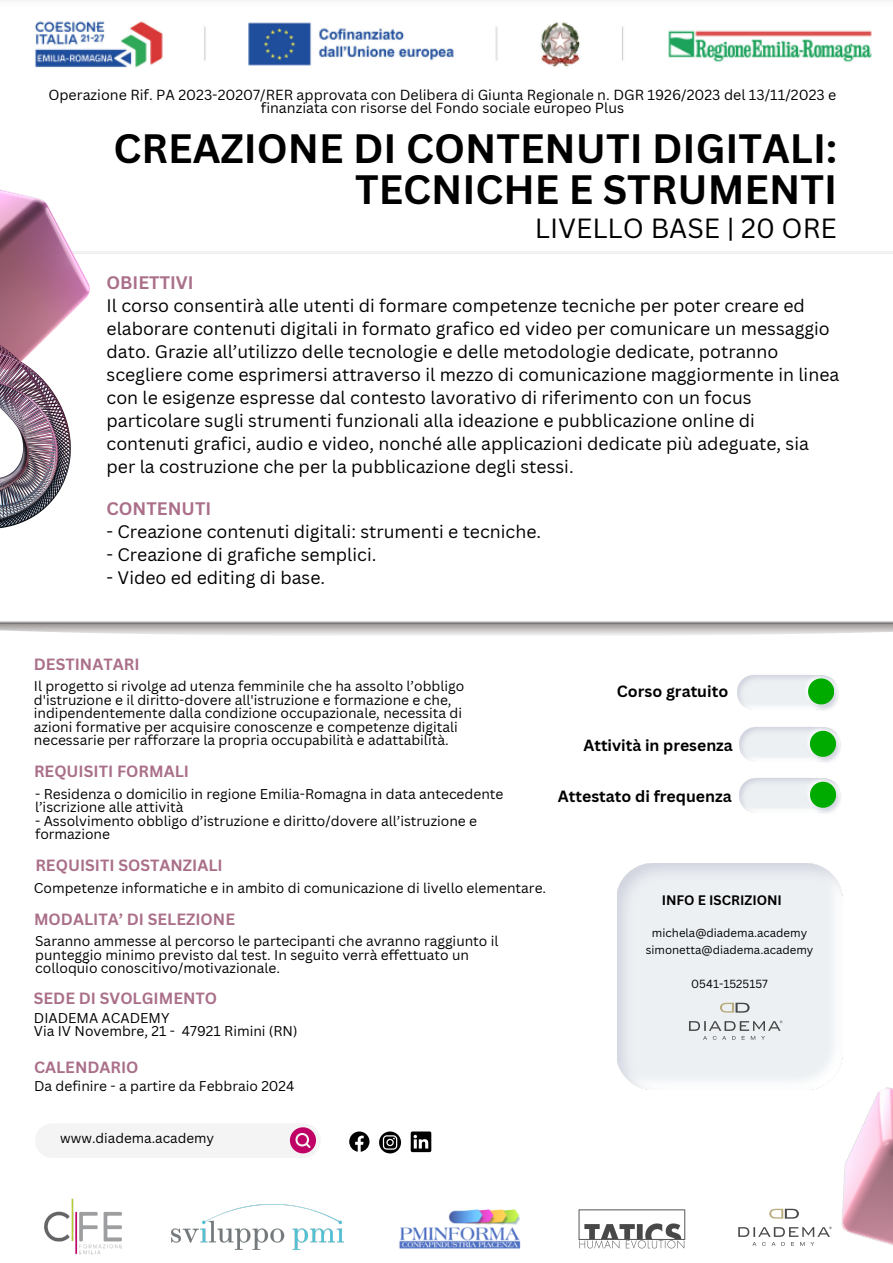
<style>
.page{position:relative;width:893px;height:1263px;background:#fff}
.page>*{position:absolute;margin:0;border:0;box-sizing:border-box;transform-origin:0 0}
.t1{font:700 39.9px/41.1px "Canva Sans";color:#000;text-align:right}
.t2{font:27px "Canva Sans";color:#000}
.t3{font:17.7px/23.1px "Canva Sans";color:#000}
.t4{font:700 17.7px "Canva Sans";color:#aa6f89}
.t5{font:700 15.83px "Canva Sans";color:#aa6f89}
.t6{font:700 15.83px "Canva Sans";color:#000}
.t7{font:700 15.75px "Canva Sans";color:#000}
.t8{font:14.25px/13.8px "Canva Sans";color:#000;text-align:center}
.t9{font:13.8px/13.5px "Canva Sans";color:#000}
.t10{font:13.5px "Canva Sans";color:#000}
.t11{font:700 13.42px "Canva Sans";color:#000}
.t12{font:11.48px "Canva Sans";color:#000}
</style>
<div class="page">
<img style="left:0;top:0;width:893px;height:68px">
<img style="left:44px;top:1199px;width:78px;height:56px">
<img style="left:172px;top:1205px;width:171px;height:45px">
<img style="left:399px;top:1209px;width:122px;height:40px">
<img style="left:578px;top:1209px;width:108px;height:40px">
<svg style="left:738px;top:1227px;width:55px;height:19px"></svg>
<svg style="left:769px;top:1209px;width:24px;height:9px"></svg>
<img style="left:0;top:189px;width:89px;height:140px">
<img style="left:738px;top:675px;width:101px;height:35px">
<svg style="left:808px;top:678px;width:26px;height:26px"></svg>
<img style="left:740px;top:727px;width:101px;height:35px">
<svg style="left:810px;top:731px;width:26px;height:26px"></svg>
<img style="left:740px;top:778px;width:101px;height:35px">
<svg style="left:810px;top:782px;width:26px;height:25px"></svg>
<img style="left:0;top:329px;width:71px;height:200px">
<img style="left:793px;top:1058px;width:100px;height:188px">
<div style="left:35px;top:1123px;width:286px;height:35px;background:#f4f4f4;border-radius:17px"></div>
<div style="left:290px;top:1127px;width:26px;height:26px;background:#c00266;border-radius:50%"></div>
<svg style="left:295px;top:1133px;width:15px;height:15px"></svg>
<svg style="left:349px;top:1131px;width:20px;height:21px"></svg>
<svg style="left:379px;top:1131px;width:22px;height:22px"></svg>
<svg style="left:411px;top:1131px;width:20px;height:21px"></svg>
<svg style="left:689px;top:1020px;width:93px;height:20px;background:#cfd3d5"></svg>
<svg style="left:720px;top:1003px;width:29px;height:9px"></svg>
<p class="t8" style="left:48px;top:87px;width:789px">Operazione Rif. PA 2023-20207/RER approvata con Delibera di Giunta Regionale n. DGR 1926/2023 del 13/11/2023 e finanziata con risorse del Fondo sociale europeo Plus</p>
<p class="t1" style="left:114px;top:127px;width:725px">CREAZIONE DI CONTENUTI DIGITALI:<br>TECNICHE E STRUMENTI</p>
<p class="t2" style="left:535px;top:209px;width:304px">LIVELLO BASE | 20 ORE</p>
<p class="t4" style="left:107px;top:270px;width:89px">OBIETTIVI</p>
<p class="t3" style="left:107px;top:293px;width:734px">Il corso consentirà alle utenti di formare competenze tecniche per poter creare ed elaborare contenuti digitali in formato grafico ed video per comunicare un messaggio dato. Grazie all’utilizzo delle tecnologie e delle metodologie dedicate, potranno scegliere come esprimersi attraverso il mezzo di comunicazione maggiormente in linea con le esigenze espresse dal contesto lavorativo di riferimento con un focus particolare sugli strumenti funzionali alla ideazione e pubblicazione online di contenuti grafici, audio e video, nonché alle applicazioni dedicate più adeguate, sia per la costruzione che per la pubblicazione degli stessi.</p>
<p class="t4" style="left:107px;top:496px;width:106px">CONTENUTI</p>
<p class="t3" style="left:107px;top:519px;width:436px">- Creazione contenuti digitali: strumenti e tecniche.</p>
<p class="t3" style="left:107px;top:542px;width:271px">- Creazione di grafiche semplici.</p>
<p class="t3" style="left:107px;top:566px;width:220px">- Video ed editing di base.</p>
<p class="t5" style="left:34px;top:653px;width:107px">DESTINATARI</p>
<p class="t9" style="left:34px;top:679px;width:432px">Il progetto si rivolge ad utenza femminile che ha assolto l’obbligo d'istruzione e il diritto-dovere all'istruzione e formazione e che, indipendentemente dalla condizione occupazionale, necessita di azioni formative per acquisire conoscenze e competenze digitali necessarie per rafforzare la propria occupabilità e adattabilità.</p>
<p class="t5" style="left:34px;top:760px;width:156px">REQUISITI FORMALI</p>
<p class="t9" style="left:35px;top:786px;width:470px">- Residenza o domicilio in regione Emilia-Romagna in data antecedente l’iscrizione alle attività</p>
<p class="t9" style="left:35px;top:813px;width:443px">- Assolvimento obbligo d’istruzione e diritto/dovere all’istruzione e formazione</p>
<p class="t5" style="left:35px;top:854px;width:189px">REQUISITI SOSTANZIALI</p>
<p class="t5" style="left:34px;top:908px;width:202px">MODALITA’ DI SELEZIONE</p>
<p class="t9" style="left:35px;top:934px;width:465px">Saranno ammesse al percorso le partecipanti che avranno raggiunto il punteggio minimo previsto dal test. In seguito verrà effettuato un colloquio conoscitivo/motivazionale.</p>
<p class="t9" style="left:34px;top:880px;width:514px">Competenze informatiche e in ambito di comunicazione di livello elementare.</p>
<p class="t5" style="left:34px;top:987px;width:185px">SEDE DI SVOLGIMENTO</p>
<p class="t9" style="left:34px;top:1010px;width:137px">DIADEMA ACADEMY</p>
<p class="t9" style="left:34px;top:1024px;width:265px">Via IV Novembre, 21 - 47921 Rimini (RN)</p>
<p class="t5" style="left:34px;top:1056px;width:106px">CALENDARIO</p>
<p class="t9" style="left:34px;top:1079px;width:262px">Da definire - a partire da Febbraio 2024</p>
<p class="t6" style="left:617px;top:680px;width:113px">Corso gratuito</p>
<p class="t7" style="left:583px;top:734px;width:151px">Attività in presenza</p>
<p class="t6" style="left:558px;top:785px;width:175px">Attestato di frequenza</p>
<p class="t11" style="left:661px;top:891px;width:122px">INFO E ISCRIZIONI</p>
<p class="t12" style="left:652px;top:925px;width:157px">michela@diadema.academy</p>
<p class="t12" style="left:646px;top:942px;width:169px">simonetta@diadema.academy</p>
<p class="t12" style="left:691px;top:975px;width:78px">0541-1525157</p>
<p class="t10" style="left:60px;top:1129px;width:155px">www.diadema.academy</p>
</div>
